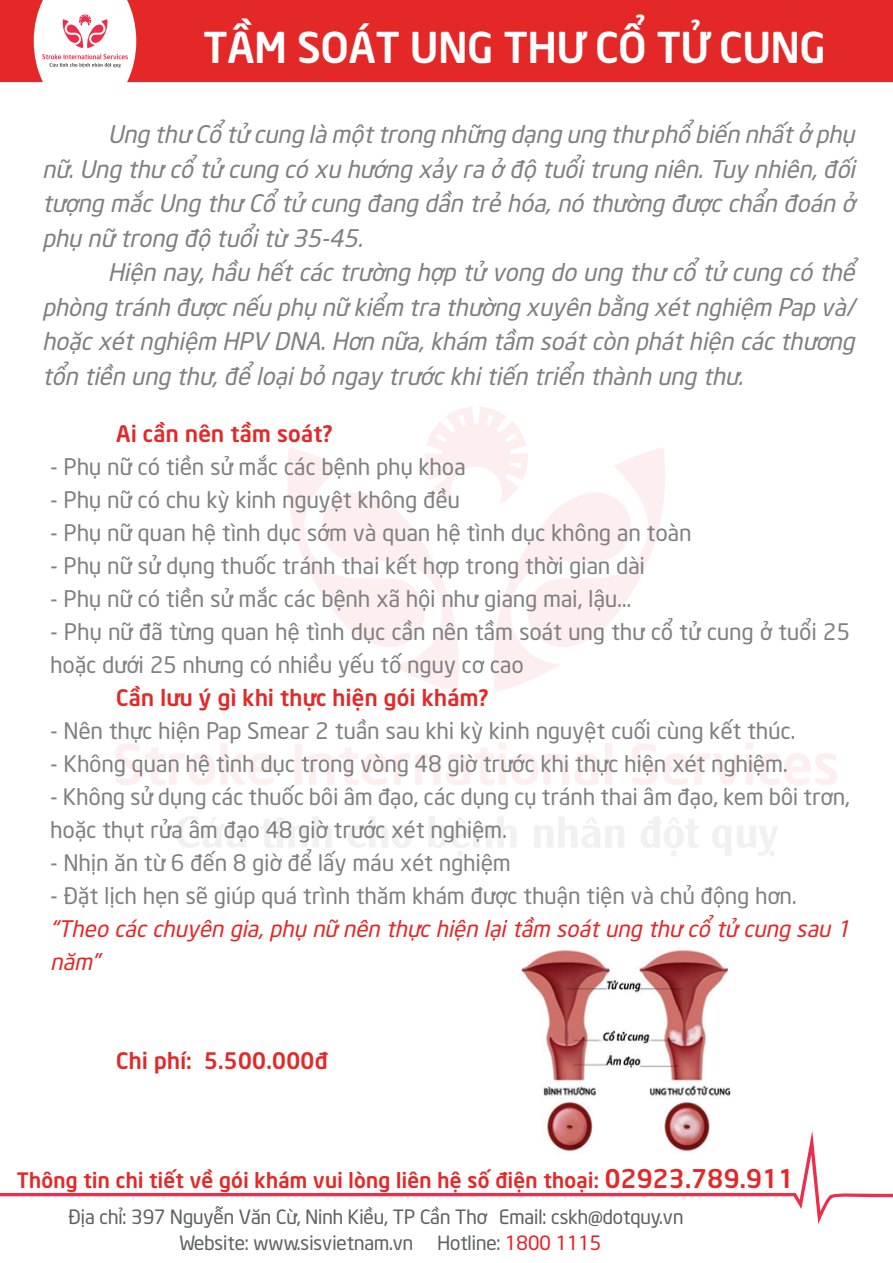
<style>
.page{position:relative;width:893px;height:1263px;background:#fff}
.page>*{position:absolute;margin:0;border:0;box-sizing:border-box;transform-origin:0 0}
.t1{font:700 42px "UTM Neo Sans Intel";color:#fff}
.t2{font:italic 24px/34.5px "UTM Neo Sans Intel";letter-spacing:.015em;color:#808080;text-align:justify}
.t3{font:22.5px/33px "UTM Neo Sans Intel";letter-spacing:.015em;color:#808080}
.t4{font:italic 22.5px/33px "UTM Neo Sans Intel";letter-spacing:.015em;color:#e42828}
.t5{font:700 22.5px "UTM Neo Sans Intel";letter-spacing:.015em;color:#e42828}
.t6{font:700 21px "UTM Neo Sans Intel";letter-spacing:.015em;color:#e42828}
.t7{font:19.5px/25.5px "UTM Neo Sans Intel";color:#606161}
.s1{font-size:25.5px}
.s2{color:#ec1c24}
</style>
<div class="page">
<svg style="left:176px;top:816px;width:70px;height:32px"></svg>
<svg style="left:261px;top:817px;width:71px;height:31px"></svg>
<svg style="left:348px;top:817px;width:64px;height:31px"></svg>
<svg style="left:428px;top:817px;width:89px;height:39px"></svg>
<svg style="left:534px;top:817px;width:90px;height:31px"></svg>
<svg style="left:641px;top:817px;width:58px;height:39px"></svg>
<svg style="left:712px;top:825px;width:65px;height:31px"></svg>
<svg style="left:115px;top:742px;width:722px;height:43px"></svg>
<svg style="left:287px;top:407px;width:378px;height:285px"></svg>
<div style="left:128px;top:0;width:765px;height:82px;background:#e42828"></div>
<svg style="left:0;top:0;width:128px;height:82px"></svg>
<svg style="left:0;top:1131px;width:893px;height:93px"></svg>
<img style="left:513px;top:949px;width:223px;height:207px">
<h1 class="t1" style="left:204px;top:13px;width:624px">TẦM SOÁT UNG THƯ CỔ TỬ CUNG</h1>
<p class="t2" style="left:42px;top:115px;width:814px;text-indent:66px">Ung thư Cổ tử cung là một trong những dạng ung thư phổ biến nhất ở phụ nữ. Ung thư cổ tử cung có xu hướng xảy ra ở độ tuổi trung niên. Tuy nhiên, đối tượng mắc Ung thư Cổ tử cung đang dần trẻ hóa, nó thường được chẩn đoán ở phụ nữ trong độ tuổi từ 35-45.</p>
<p class="t2" style="left:42px;top:253px;width:813px;text-indent:66px">Hiện nay, hầu hết các trường hợp tử vong do ung thư cổ tử cung có thể phòng tránh được nếu phụ nữ kiểm tra thường xuyên bằng xét nghiệm Pap và/ hoặc xét nghiệm HPV DNA. Hơn nữa, khám tầm soát còn phát hiện các thương tổn tiền ung thư, để loại bỏ ngay trước khi tiến triển thành ung thư.</p>
<p class="t5" style="left:116px;top:415px;width:218px">Ai cần nên tầm soát?</p>
<p class="t3" style="left:51px;top:447px;width:416px">- Phụ nữ có tiền sử mắc các bệnh phụ khoa</p>
<p class="t3" style="left:51px;top:480px;width:411px">- Phụ nữ có chu kỳ kinh nguyệt không đều</p>
<p class="t3" style="left:51px;top:513px;width:642px">- Phụ nữ quan hệ tình dục sớm và quan hệ tình dục không an toàn</p>
<p class="t3" style="left:51px;top:546px;width:596px">- Phụ nữ sử dụng thuốc tránh thai kết hợp trong thời gian dài</p>
<p class="t3" style="left:51px;top:579px;width:582px">- Phụ nữ có tiền sử mắc các bệnh xã hội như giang mai, lậu...</p>
<p class="t3" style="left:51px;top:612px;width:801px">- Phụ nữ đã từng quan hệ tình dục cần nên tầm soát ung thư cổ tử cung ở tuổi 25 hoặc dưới 25 nhưng có nhiều yếu tố nguy cơ cao</p>
<p class="t5" style="left:116px;top:679px;width:374px">Cần lưu ý gì khi thực hiện gói khám?</p>
<p class="t3" style="left:51px;top:711px;width:746px">- Nên thực hiện Pap Smear 2 tuần sau khi kỳ kinh nguyệt cuối cùng kết thúc.</p>
<p class="t3" style="left:51px;top:744px;width:738px">- Không quan hệ tình dục trong vòng 48 giờ trước khi thực hiện xét nghiệm.</p>
<p class="t3" style="left:51px;top:777px;width:801px">- Không sử dụng các thuốc bôi âm đạo, các dụng cụ tránh thai âm đạo, kem bôi trơn, hoặc thụt rửa âm đạo 48 giờ trước xét nghiệm.</p>
<p class="t3" style="left:51px;top:843px;width:461px">- Nhịn ăn từ 6 đến 8 giờ để lấy máu xét nghiệm</p>
<p class="t3" style="left:51px;top:876px;width:747px">- Đặt lịch hẹn sẽ giúp quá trình thăm khám được thuận tiện và chủ động hơn.</p>
<p class="t4" style="left:51px;top:909px;width:801px">“Theo các chuyên gia, phụ nữ nên thực hiện lại tầm soát ung thư cổ tử cung sau 1 năm”</p>
<p class="t5" style="left:116px;top:1042px;width:213px">Chi phí: 5.500.000đ</p>
<p class="t6" style="left:17px;top:1163px;width:779px">Thông tin chi tiết về gói khám vui lòng liên hệ số điện thoại: <span class="s1">02923.789.911</span></p>
<p class="t7" style="left:180px;top:1202px;width:505px;text-indent:-111px">Địa chỉ: 397 Nguyễn Văn Cừ, Ninh Kiều, TP Cần Thơ Email: cskh@dotquy.vn<br>Website: www.sisvietnam.vn Hotline: <span class="s2">1800 1115</span></p>
</div>
